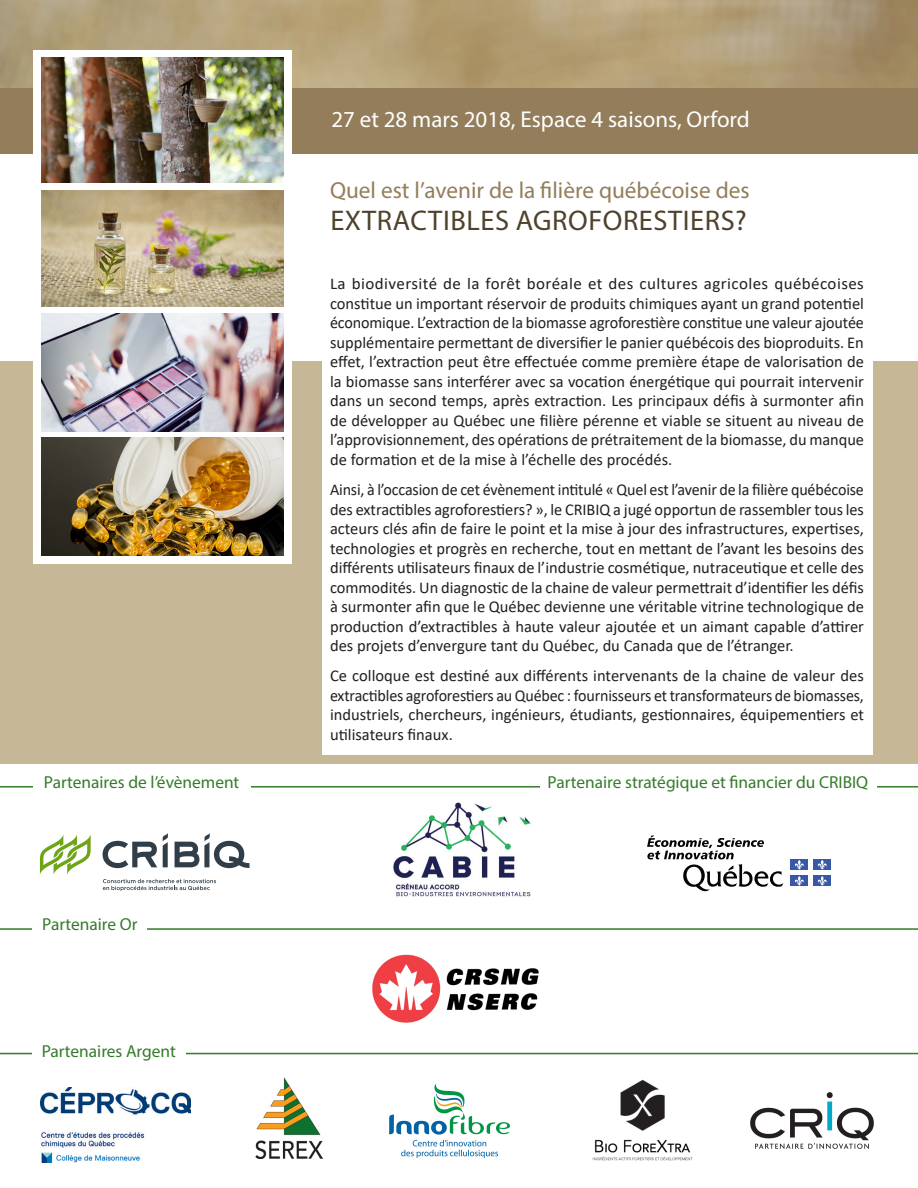
<style>
.page{position:relative;width:918px;height:1188px;background:#fff}
.page>*{position:absolute;margin:0;border:0;box-sizing:border-box;transform-origin:0 0}
.t1{font:28.5px "Myriad Pro";letter-spacing:.02em;color:#4e422b}
.t2{font:23.25px "Myriad Pro";color:#947d5a}
.H3___dates{font:22.95px "Myriad Pro";color:#fff}
.t3{font:17.4px "Myriad Pro";color:#357b2b}
.t4{font:16.5px/19.5px "Calibri";color:#231f20;text-align:justify}
</style>
<div class="page">
<div style="left:0;top:79px;width:918px;height:685px;background:#c6b796"></div>
<div style="left:322px;top:160px;width:551px;height:595px;background:#fff"></div>
<div style="left:0;top:142px;width:918px;height:219px;background:#fff"></div>
<div style="left:0;top:0;width:918px;height:154px;background:#947d5a"></div>
<img style="left:0;top:0;width:918px;height:87px">
<div style="left:33px;top:50px;width:259px;height:514px;background:#fff"></div>
<img style="left:41px;top:190px;width:243px;height:117px">
<img style="left:41px;top:438px;width:243px;height:117px">
<img style="left:41px;top:58px;width:243px;height:125px">
<img style="left:41px;top:313px;width:243px;height:118px">
<hr style="left:0;top:786px;width:918px;height:2px;background:#357b2b">
<div style="left:33px;top:775px;width:218px;height:20px;background:#fff"></div>
<div style="left:540px;top:775px;width:336px;height:31px;background:#fff"></div>
<hr style="left:0;top:928px;width:918px;height:2px;background:#357b2b">
<div style="left:33px;top:917px;width:114px;height:20px;background:#fff"></div>
<svg style="left:647px;top:835px;width:136px;height:57px"></svg>
<div style="left:790px;top:859px;width:18px;height:11px;background:#3858a7"></div>
<svg style="left:795px;top:860px;width:9px;height:10px"></svg>
<div style="left:813px;top:859px;width:18px;height:11px;background:#3858a7"></div>
<svg style="left:817px;top:860px;width:10px;height:10px"></svg>
<div style="left:790px;top:875px;width:18px;height:11px;background:#3858a7"></div>
<svg style="left:795px;top:876px;width:9px;height:10px"></svg>
<div style="left:813px;top:875px;width:18px;height:11px;background:#3858a7"></div>
<svg style="left:817px;top:876px;width:10px;height:10px"></svg>
<svg style="left:103px;top:879px;width:113px;height:12px"></svg>
<svg style="left:103px;top:841px;width:54px;height:27px"></svg>
<svg style="left:40px;top:834px;width:51px;height:41px"></svg>
<svg style="left:175px;top:833px;width:74px;height:35px"></svg>
<svg style="left:163px;top:833px;width:5px;height:34px"></svg>
<img style="left:393px;top:802px;width:138px;height:95px">
<img style="left:372px;top:954px;width:167px;height:69px">
<img style="left:256px;top:1077px;width:67px;height:82px">
<img style="left:592px;top:1079px;width:101px;height:82px">
<img style="left:40px;top:1087px;width:151px;height:75px">
<hr style="left:0;top:1053px;width:918px;height:1px;background:#357b2b">
<div style="left:33px;top:1042px;width:153px;height:20px;background:#fff"></div>
<img style="left:750px;top:1092px;width:124px;height:57px">
<img style="left:389px;top:1084px;width:120px;height:73px">
<p class="H3___dates" style="left:331px;top:105px;width:420px">27 et 28 mars 2018, Espace 4 saisons, Orford</p>
<h1 class="t2" style="left:330px;top:176px;width:421px">Quel est l’avenir de la filière québécoise des</h1>
<h1 class="t1" style="left:330px;top:203px;width:418px">EXTRACTIBLES AGROFORESTIERS?</h1>
<p class="t4" style="left:330px;top:274px;width:536px">La biodiversité de la forêt boréale et des cultures agricoles québécoises constitue un important réservoir de produits chimiques ayant un grand potentiel économique. L’extraction de la biomasse agroforestière constitue une valeur ajoutée supplémentaire permettant de diversifier le panier québécois des bioproduits. En effet, l’extraction peut être effectuée comme première étape de valorisation de la biomasse sans interférer avec sa vocation énergétique qui pourrait intervenir dans un second temps, après extraction. Les principaux défis à surmonter afin de développer au Québec une filière pérenne et viable se situent au niveau de l’approvisionnement, des opérations de prétraitement de la biomasse, du manque de formation et de la mise à l’échelle des procédés.</p>
<p class="t4" style="left:330px;top:479px;width:535px">Ainsi, à l’occasion de cet évènement intitulé « Quel est l’avenir de la filière québécoise des extractibles agroforestiers? », le CRIBIQ a jugé opportun de rassembler tous les acteurs clés afin de faire le point et la mise à jour des infrastructures, expertises, technologies et progrès en recherche, tout en mettant de l’avant les besoins des différents utilisateurs finaux de l’industrie cosmétique, nutraceutique et celle des commodités. Un diagnostic de la chaine de valeur permettrait d’identifier les défis à surmonter afin que le Québec devienne une véritable vitrine technologique de production d’extractibles à haute valeur ajoutée et un aimant capable d’attirer des projets d’envergure tant du Québec, du Canada que de l’étranger.</p>
<p class="t4" style="left:330px;top:666px;width:535px">Ce colloque est destiné aux différents intervenants de la chaine de valeur des extractibles agroforestiers au Québec : fournisseurs et transformateurs de biomasses, industriels, chercheurs, ingénieurs, étudiants, gestionnaires, équipementiers et utilisateurs finaux.</p>
<p class="t3" style="left:44px;top:771px;width:197px">Partenaires de l’évènement</p>
<p class="t3" style="left:548px;top:771px;width:322px">Partenaire stratégique et financier du CRIBIQ</p>
<p class="t3" style="left:42px;top:913px;width:97px">Partenaire Or</p>
<p class="t3" style="left:42px;top:1040px;width:136px">Partenaires Argent</p>
</div>
